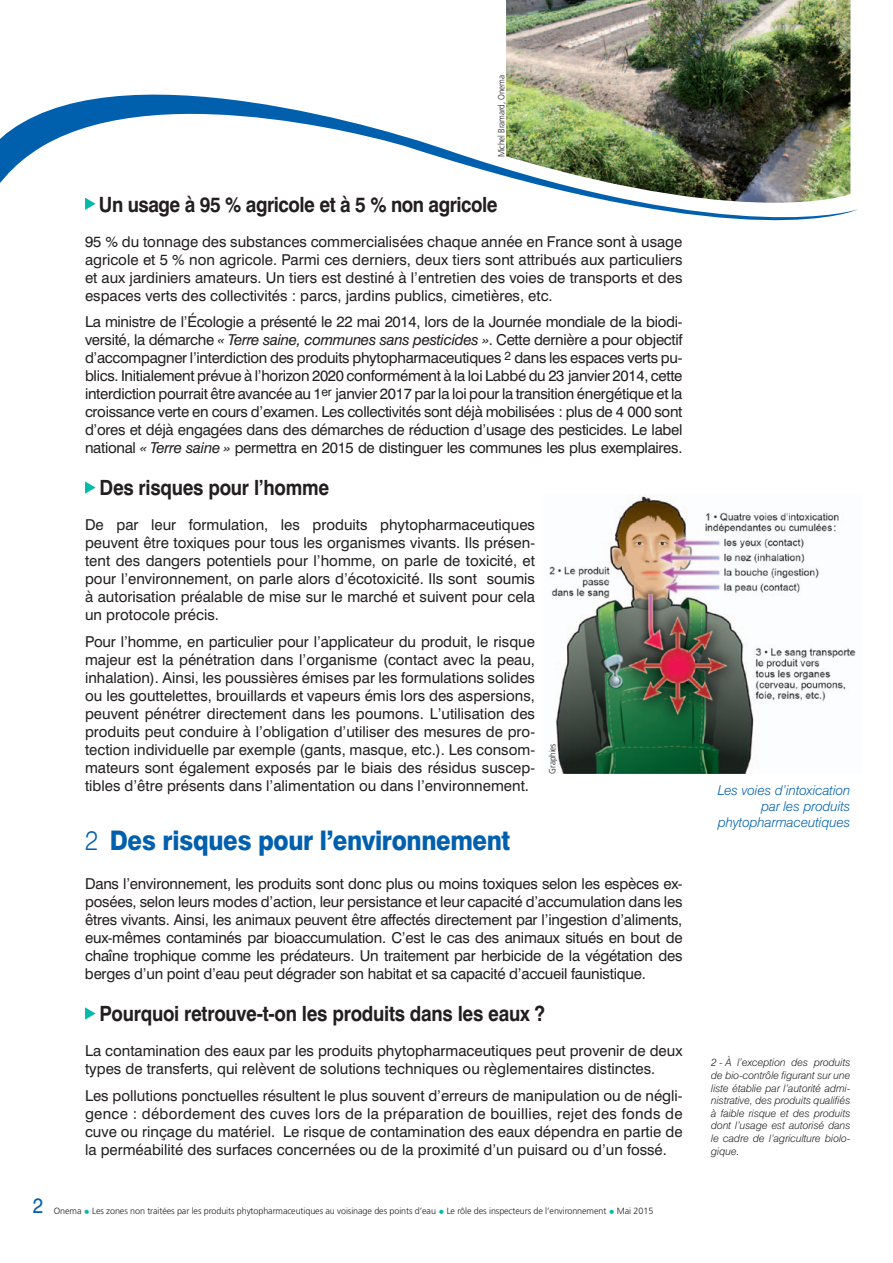
<style>
.page{position:relative;width:893px;height:1263px;background:#fff}
.page>*{position:absolute;margin:0;border:0;box-sizing:border-box;transform-origin:0 0}
.t1{font:800 27px "Swiss 721 BT";letter-spacing:-.015em;color:#0160ae;scale:.9 1}
.t2{font:700 21px "Swiss 721 BT";letter-spacing:-.015em;color:#231f20;scale:.9 1}
.t3{font:21px "Swiss 721 BT";color:#0160ae;scale:.9 1}
.t4{font:15px/18px "Swiss 721 BT";color:#231f20;text-align:justify}
.t5{font:italic 300 13.5px/16.2px "Swiss 721 BT";color:#0160ae;text-align:right}
.t6{font:italic 300 10.5px/12.6px "Swiss 721 BT";color:#231f20;text-align:justify}
.t7{font:300 9px "Frutiger";letter-spacing:-.01em;color:#231f20}
.t8{font:300 9px "Frutiger";letter-spacing:-.01em;color:#231f20;scale:.9 1}
.s1{font-style:italic}
.s2{font-weight:300}
.s3{font-size:12px;color:#03b9ac}
</style>
<div class="page">
<img style="left:506px;top:0;width:344px;height:47px">
<img style="left:0;top:47px;width:858px;height:174px">
<svg style="left:85px;top:198px;width:11px;height:12px"></svg>
<svg style="left:85px;top:481px;width:11px;height:13px"></svg>
<svg style="left:85px;top:1007px;width:11px;height:13px"></svg>
<img style="left:549px;top:494px;width:307px;height:280px">
<p class="t8" style="left:496px;top:157px;width:93px;rotate:-90deg">Michel Bramard, Onema</p>
<h2 class="t2" style="left:99px;top:191px;width:445px">Un usage à 95 % agricole et à 5 % non agricole</h2>
<p class="t4" style="left:85px;top:232px;width:599px">95 % du tonnage des substances commercialisées chaque année en France sont à usage agricole et 5 % non agricole. Parmi ces derniers, deux tiers sont attribués aux particuliers et aux jardiniers amateurs. Un tiers est destiné à l’entretien des voies de transports et des espaces verts des collectivités : parcs, jardins publics, cimetières, etc.</p>
<p class="t4" style="left:85px;top:313px;width:599px">La ministre de l’Écologie a présenté le 22 mai 2014, lors de la Journée mondiale de la biodi&shy;versité, la démarche <span class="s1">« Terre saine, communes sans pesticides »</span>. Cette dernière a pour objectif d’accompagner l’interdiction des produits phytopharmaceutiques <sup>2</sup> dans les espaces verts pu&shy;blics. Initialement prévue à l’horizon 2020 conformément à la loi Labbé du 23 janvier 2014, cette interdiction pourrait être avancée au 1<sup>er</sup> janvier 2017 par la loi pour la transition énergétique et la croissance verte en cours d’examen. Les collectivités sont déjà mobilisées : plus de 4 000 sont d’ores et déjà engagées dans des démarches de réduction d’usage des pesticides. Le label national <span class="s1">« Terre saine »</span> permettra en 2015 de distinguer les communes les plus exemplaires.</p>
<h2 class="t2" style="left:100px;top:475px;width:257px">Des risques pour l’homme</h2>
<p class="t4" style="left:85px;top:516px;width:451px">De par leur formulation, les produits phytopharmaceutiques peuvent être toxiques pour tous les organismes vivants. Ils présen&shy;tent des dangers potentiels pour l’homme, on parle de toxicité, et pour l’environnement, on parle alors d’écotoxicité. Ils sont soumis à autorisation préalable de mise sur le marché et suivent pour cela un protocole précis.</p>
<p class="t4" style="left:85px;top:632px;width:451px">Pour l’homme, en particulier pour l’applicateur du produit, le risque majeur est la pénétration dans l’organisme (contact avec la peau, inhalation). Ainsi, les poussières émises par les formulations solides ou les gouttelettes, brouillards et vapeurs émis lors des aspersions, peuvent pénétrer directement dans les poumons. L’utilisation des produits peut conduire à l’obligation d’utiliser des mesures de pro&shy;tection individuelle par exemple (gants, masque, etc.). Les consom&shy;mateurs sont également exposés par le biais des résidus suscep&shy;tibles d’être présents dans l’alimentation ou dans l’environnement.</p>
<h1 class="t1" style="left:85px;top:824px;width:474px"><span class="s2">2</span> Des risques pour l’environnement</h1>
<p class="t4" style="left:85px;top:874px;width:599px">Dans l’environnement, les produits sont donc plus ou moins toxiques selon les espèces ex&shy;posées, selon leurs modes d’action, leur persistance et leur capacité d’accumulation dans les êtres vivants. Ainsi, les animaux peuvent être affectés directement par l’ingestion d’aliments, eux-mêmes contaminés par bioaccumulation. C’est le cas des animaux situés en bout de chaîne trophique comme les prédateurs. Un traitement par herbicide de la végétation des berges d’un point d’eau peut dégrader son habitat et sa capacité d’accueil faunistique.</p>
<h2 class="t2" style="left:100px;top:1001px;width:497px">Pourquoi retrouve-t-on les produits dans les eaux ?</h2>
<p class="t4" style="left:85px;top:1042px;width:599px">La contamination des eaux par les produits phytopharmaceutiques peut provenir de deux types de transferts, qui relèvent de solutions techniques ou règlementaires distinctes.</p>
<p class="t4" style="left:85px;top:1086px;width:599px">Les pollutions ponctuelles résultent le plus souvent d’erreurs de manipulation ou de négli&shy;gence : débordement des cuves lors de la préparation de bouillies, rejet des fonds de cuve ou rinçage du matériel. Le risque de contamination des eaux dépendra en partie de la perméabilité des surfaces concernées ou de la proximité d’un puisard ou d’un fossé.</p>
<p class="t8" style="left:547px;top:774px;width:35px;rotate:-90deg">Graphies</p>
<h2 class="t3" style="left:33px;top:1193px;width:13px">2</h2>
<p class="t7" style="left:54px;top:1206px;width:601px">Onema <span class="s3">•</span> Les zones non traitées par les produits phytopharmaceutiques au voisinage des points d’eau <span class="s3">•</span> Le rôle des inspecteurs de l’environnement <span class="s3">•</span> Mai 2015</p>
<p class="t5" style="left:718px;top:781px;width:134px">Les voies d’intoxication par les produits phytopharmaceutiques</p>
<p class="t6" style="left:711px;top:1056px;width:141px">2 - À l’exception des produits de bio-contrôle figurant sur une liste établie par l’autorité admi&shy;nistrative, des produits qualifiés à faible risque et des produits dont l’usage est autorisé dans le cadre de l’agriculture biolo&shy;gique.</p>
</div>
